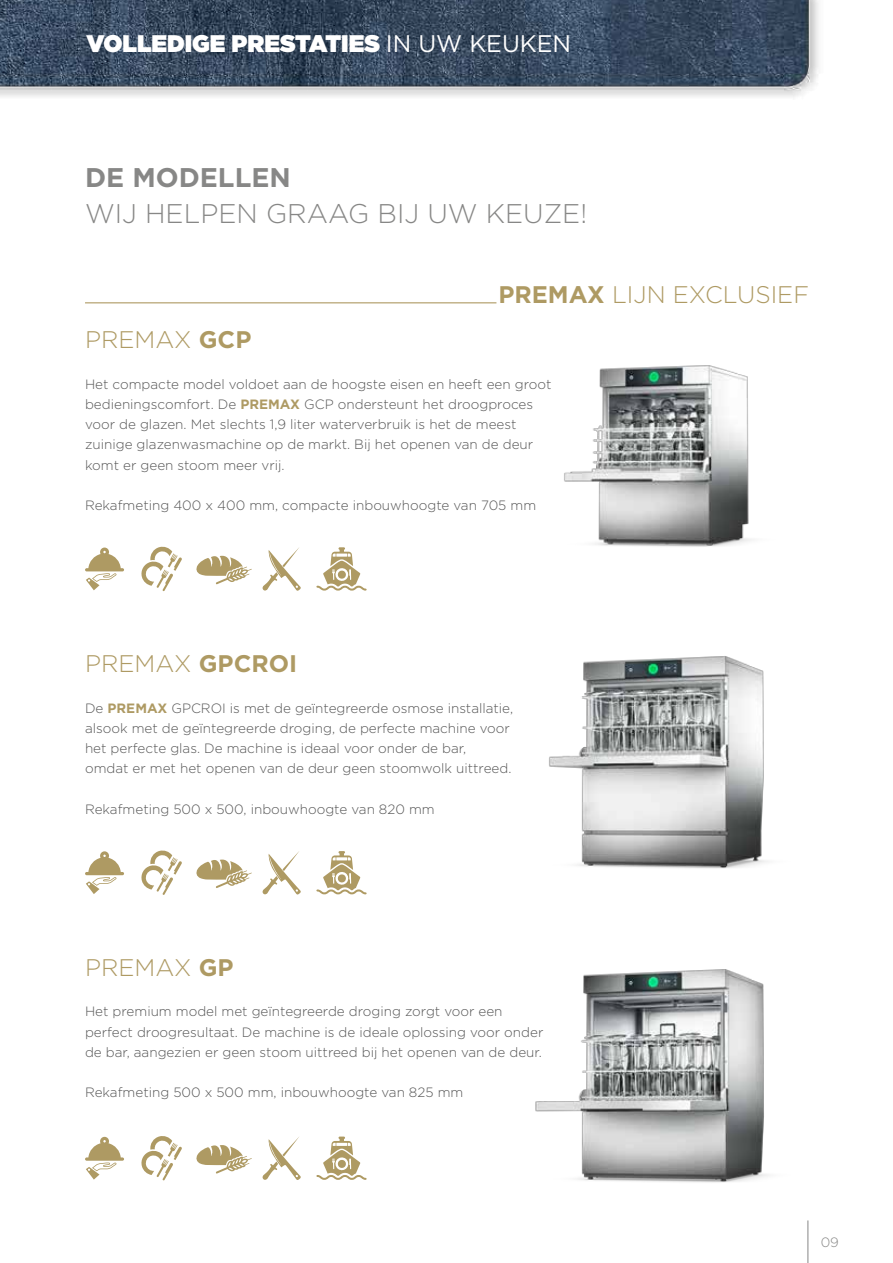
<style>
.page{position:relative;width:893px;height:1263px;background:#fff}
.page>*{position:absolute;margin:0;border:0;box-sizing:border-box;transform-origin:0 0}
.t1{font:300 27px "Gotham";color:#878786}
.t2{font:700 27px "Gotham";color:#878786}
.t3{font:300 24px "Gotham";color:#ae9a63}
.t4{font:900 24px "Gotham";color:#fff}
.t5{font:300 13.5px/20.2px "Gotham";color:#565656}
.t6{font:300 13.5px "Gotham";color:#878786}
.s1{font-weight:400}
.s2{font-weight:700}
.s3{font-weight:700;color:#ae9a63}
</style>
<div class="page">
<hr style="left:807px;top:1220px;width:1px;height:43px;background:#878786">
<img style="left:549px;top:656px;width:219px;height:213px">
<img style="left:535px;top:969px;width:234px;height:214px">
<svg style="left:85px;top:1137px;width:39px;height:42px"></svg>
<svg style="left:141px;top:1136px;width:41px;height:45px"></svg>
<svg style="left:316px;top:1136px;width:51px;height:44px"></svg>
<svg style="left:196px;top:1145px;width:56px;height:28px"></svg>
<svg style="left:262px;top:1137px;width:39px;height:43px"></svg>
<svg style="left:85px;top:547px;width:39px;height:43px"></svg>
<svg style="left:141px;top:546px;width:41px;height:46px"></svg>
<svg style="left:316px;top:547px;width:51px;height:44px"></svg>
<svg style="left:196px;top:555px;width:56px;height:29px"></svg>
<svg style="left:262px;top:548px;width:39px;height:43px"></svg>
<svg style="left:85px;top:851px;width:39px;height:43px"></svg>
<svg style="left:141px;top:850px;width:41px;height:45px"></svg>
<svg style="left:316px;top:851px;width:51px;height:43px"></svg>
<svg style="left:196px;top:859px;width:56px;height:29px"></svg>
<svg style="left:262px;top:851px;width:39px;height:44px"></svg>
<img style="left:564px;top:365px;width:188px;height:182px">
<img style="left:0;top:0;width:819px;height:97px">
<hr style="left:85px;top:302px;width:411px;height:1px;background:#ae9a63">
<h2 class="t4" style="left:86px;top:26px;width:486px">VOLLEDIGE PRESTATIES <span class="s1">IN UW KEUKEN</span></h2>
<h1 class="t2" style="left:85px;top:160px;width:207px">DE MODELLEN</h1>
<h1 class="t1" style="left:85px;top:197px;width:504px">WIJ HELPEN GRAAG BIJ UW KEUZE!</h1>
<h2 class="t3" style="left:498px;top:280px;width:312px"><span class="s2">PREMAX</span> LIJN EXCLUSIEF</h2>
<h2 class="t3" style="left:85px;top:324px;width:168px">PREMAX <span class="s2">GCP</span></h2>
<p class="t5" style="left:85px;top:373px;width:468px">Het compacte model voldoet aan de hoogste eisen en heeft een groot bedieningscomfort. De <span class="s3">PREMAX</span> GCP ondersteunt het droogproces voor de glazen. Met slechts 1,9 liter waterverbruik is het de meest zuinige glazenwasmachine op de markt. Bij het openen van de deur komt er geen stoom meer vrij.</p>
<p class="t5" style="left:85px;top:495px;width:453px">Rekafmeting 400 x 400 mm, compacte inbouwhoogte van 705 mm</p>
<h2 class="t3" style="left:85px;top:648px;width:214px">PREMAX <span class="s2">GPCROI</span></h2>
<p class="t5" style="left:85px;top:697px;width:430px">De <span class="s3">PREMAX</span> GPCROI is met de geïntegreerde osmose installatie, alsook met de geïntegreerde droging, de perfecte machine voor het perfecte glas. De machine is ideaal voor onder de bar,<br>omdat er met het openen van de deur geen stoomwolk uittreed.</p>
<p class="t5" style="left:85px;top:799px;width:351px">Rekafmeting 500 x 500, inbouwhoogte van 820 mm</p>
<h2 class="t3" style="left:85px;top:952px;width:150px">PREMAX <span class="s2">GP</span></h2>
<p class="t5" style="left:85px;top:1001px;width:460px">Het premium model met geïntegreerde droging zorgt voor een perfect droogresultaat. De machine is de ideale oplossing voor onder de bar, aangezien er geen stoom uittreed bij het openen van de deur.</p>
<p class="t5" style="left:85px;top:1082px;width:380px">Rekafmeting 500 x 500 mm, inbouwhoogte van 825 mm</p>
<p class="t6" style="left:821px;top:1234px;width:20px">09</p>
</div>
